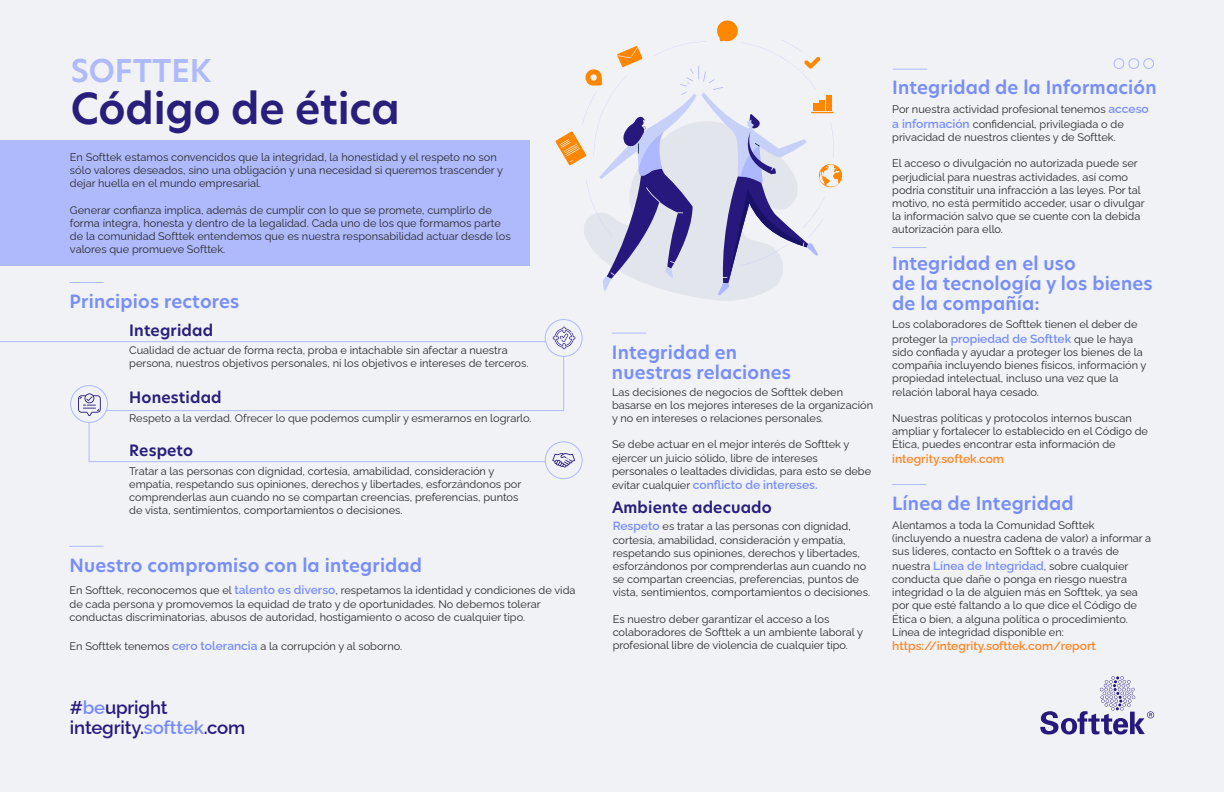
<style>
.page{position:relative;width:1224px;height:792px;background:#f1f2f6}
.page>*{position:absolute;margin:0;border:0;box-sizing:border-box;transform-origin:0 0}
.t1{font:600 41.9px "New Hero";letter-spacing:-.005em;color:#281e7c}
.t2{font:600 30.8px "New Hero";color:#afbafc}
.t3{font:600 18.5px/20.3px "Raleway";letter-spacing:-.01em;color:#27187e}
.t4{font:600 18px/20px "New Hero";letter-spacing:.01em;color:#778efa}
.t5{font:600 15.4px "New Hero";letter-spacing:.01em;color:#281e7c}
.t6{font:600 12px "Raleway";color:#fd8624}
.t7{font:600 12px "Raleway";color:#778efa}
.t8{font:11px/13.2px "Raleway";color:#2a2a2a}
.s1{font-weight:600;font-size:12px;color:#778efa}
.s2{color:#758bfd}
.s3{font-weight:400;font-size:11px;color:#2a2a2a}
</style>
<div class="page">
<svg style="left:1040px;top:676px;width:114px;height:59px"></svg>
<div style="left:0;top:140px;width:530px;height:126px;background:#afbafc"></div>
<svg style="left:555px;top:20px;width:287px;height:281px"></svg>
<div style="left:545px;top:319px;width:38px;height:38px;border:1px solid #afbafc;border-radius:50%"></div>
<svg style="left:553px;top:327px;width:22px;height:22px"></svg>
<div style="left:70px;top:385px;width:38px;height:38px;border:1px solid #afbafc;border-radius:50%"></div>
<hr style="left:0;top:341px;width:546px;height:1px;background:#afbafc">
<div style="left:545px;top:441px;width:38px;height:38px;border:1px solid #afbafc;border-radius:50%"></div>
<svg style="left:78px;top:355px;width:497px;height:113px"></svg>
<svg style="left:1114px;top:58px;width:40px;height:11px"></svg>
<hr style="left:612px;top:333px;width:34px;height:1px;background:#afbafc">
<hr style="left:70px;top:546px;width:33px;height:1px;background:#afbafc">
<hr style="left:70px;top:282px;width:33px;height:1px;background:#afbafc">
<hr style="left:892px;top:247px;width:34px;height:1px;background:#afbafc">
<hr style="left:892px;top:484px;width:34px;height:1px;background:#afbafc">
<hr style="left:893px;top:69px;width:34px;height:1px;background:#afbafc">
<h2 class="t2" style="left:71px;top:50px;width:142px">SOFTTEK</h2>
<h1 class="t1" style="left:71px;top:80px;width:331px">Código de ética</h1>
<p class="t8" style="left:70px;top:149px;width:435px">En Softtek estamos convencidos que la integridad, la honestidad y el respeto no son sólo valores deseados, sino una obligación y una necesidad si queremos trascender y dejar huella en el mundo empresarial.</p>
<p class="t8" style="left:70px;top:202px;width:442px">Generar confianza implica, además de cumplir con lo que se promete, cumplirlo de forma íntegra, honesta y dentro de la legalidad. Cada uno de los que formamos parte de la comunidad Softtek entendemos que es nuestra responsabilidad actuar desde los valores que promueve Softtek.</p>
<h3 class="t4" style="left:70px;top:291px;width:171px">Principios rectores</h3>
<h3 class="t5" style="left:129px;top:320px;width:85px">Integridad</h3>
<p class="t8" style="left:129px;top:342px;width:401px">Cualidad de actuar de forma recta, proba e intachable sin afectar a nuestra persona, nuestros objetivos personales, ni los objetivos e intereses de terceros.</p>
<h3 class="t5" style="left:129px;top:387px;width:94px">Honestidad</h3>
<p class="t8" style="left:129px;top:410px;width:404px">Respeto a la verdad. Ofrecer lo que podemos cumplir y esmerarnos en lograrlo.</p>
<h3 class="t5" style="left:129px;top:440px;width:66px">Respeto</h3>
<p class="t8" style="left:129px;top:463px;width:394px">Tratar a las personas con dignidad, cortesía, amabilidad, consideración y empatía, respetando sus opiniones, derechos y libertades, esforzándonos por comprenderlas aun cuando no se compartan creencias, preferencias, puntos de vista, sentimientos, comportamientos o decisiones.</p>
<h3 class="t4" style="left:70px;top:555px;width:354px">Nuestro compromiso con la integridad</h3>
<p class="t8" style="left:70px;top:583px;width:507px">En Softtek, reconocemos que el <span class="s1">talento es diverso</span>, respetamos la identidad y condiciones de vida de cada persona y promovemos la equidad de trato y de oportunidades. No debemos tolerar conductas discriminatorias, abusos de autoridad, hostigamiento o acoso de cualquier tipo.</p>
<p class="t8" style="left:70px;top:638px;width:334px">En Softtek tenemos <span class="s1">cero tolerancia</span> a la corrupción y al soborno.</p>
<h3 class="t3" style="left:70px;top:695px;width:177px">#<span class="s2">be</span>upright integrity.<span class="s2">softtek</span>.com</h3>
<h3 class="t4" style="left:612px;top:342px;width:181px">Integridad en nuestras relaciones</h3>
<p class="t8" style="left:612px;top:384px;width:263px">Las decisiones de negocios de Softtek deben basarse en los mejores intereses de la organización y no en intereses o relaciones personales.</p>
<p class="t8" style="left:612px;top:437px;width:261px">Se debe actuar en el mejor interés de Softtek y ejercer un juicio sólido, libre de intereses personales o lealtades divididas, para esto se debe</p>
<p class="t7" style="left:612px;top:475px;width:207px"><span class="s3">evitar cualquier</span> conflicto de intereses.</p>
<h3 class="t5" style="left:612px;top:497px;width:161px">Ambiente adecuado</h3>
<p class="t8" style="left:613px;top:519px;width:259px"><span class="s1">Respeto</span> es tratar a las personas con dignidad, cortesía, amabilidad, consideración y empatía, respetando sus opiniones, derechos y libertades, esforzándonos por comprenderlas aun cuando no se compartan creencias, preferencias, puntos de vista, sentimientos, comportamientos o decisiones.</p>
<p class="t8" style="left:613px;top:611px;width:252px">Es nuestro deber garantizar el acceso a los colaboradores de Softtek a un ambiente laboral y profesional libre de violencia de cualquier tipo.</p>
<h3 class="t4" style="left:892px;top:77px;width:266px">Integridad de la Información</h3>
<p class="t8" style="left:892px;top:101px;width:258px;line-height:14.4px">Por nuestra actividad profesional tenemos <span class="s1">acceso a información</span> confidencial, privilegiada o de</p>
<p class="t8" style="left:892px;top:129px;width:225px">privacidad de nuestros clientes y de Softtek.</p>
<p class="t8" style="left:892px;top:156px;width:254px">El acceso o divulgación no autorizada puede ser perjudicial para nuestras actividades, así como podría constituir una infracción a las leyes. Por tal motivo, no está permitido acceder, usar o divulgar la información salvo que se cuente con la debida autorización para ello.</p>
<h3 class="t4" style="left:892px;top:253px;width:262px">Integridad en el uso<br>de la tecnología y los bienes de la compañía:</h3>
<p class="t8" style="left:892px;top:316px;width:247px;line-height:14.4px">Los colaboradores de Softtek tienen el deber de proteger la <span class="s1">propiedad de Softtek</span> que le haya</p>
<p class="t8" style="left:892px;top:344px;width:256px">sido confiada y ayudar a proteger los bienes de la compañía incluyendo bienes físicos, información y propiedad intelectual, incluso una vez que la relación laboral haya cesado.</p>
<p class="t8" style="left:892px;top:410px;width:257px">Nuestras políticas y protocolos internos buscan ampliar y fortalecer lo establecido en el Código de<br>Ética, puedes encontrar esta información de</p>
<p class="t6" style="left:892px;top:449px;width:113px">integrity.softek.com</p>
<h3 class="t4" style="left:892px;top:493px;width:183px">Línea de Integridad</h3>
<p class="t8" style="left:892px;top:517px;width:261px">Alentamos a toda la Comunidad Softtek (incluyendo a nuestra cadena de valor) a informar a sus líderes, contacto en Softtek o a través de</p>
<p class="t8" style="left:892px;top:558px;width:247px">nuestra <span class="s1">Línea de Integridad</span>, sobre cualquier conducta que dañe o ponga en riesgo nuestra integridad o la de alguien más en Softtek, ya sea por que esté faltando a lo que dice el Código de Ética o bien, a alguna política o procedimiento.<br>Línea de integridad disponible en:</p>
<p class="t6" style="left:892px;top:636px;width:205px">https://integrity.softtek.com/report</p>
</div>
